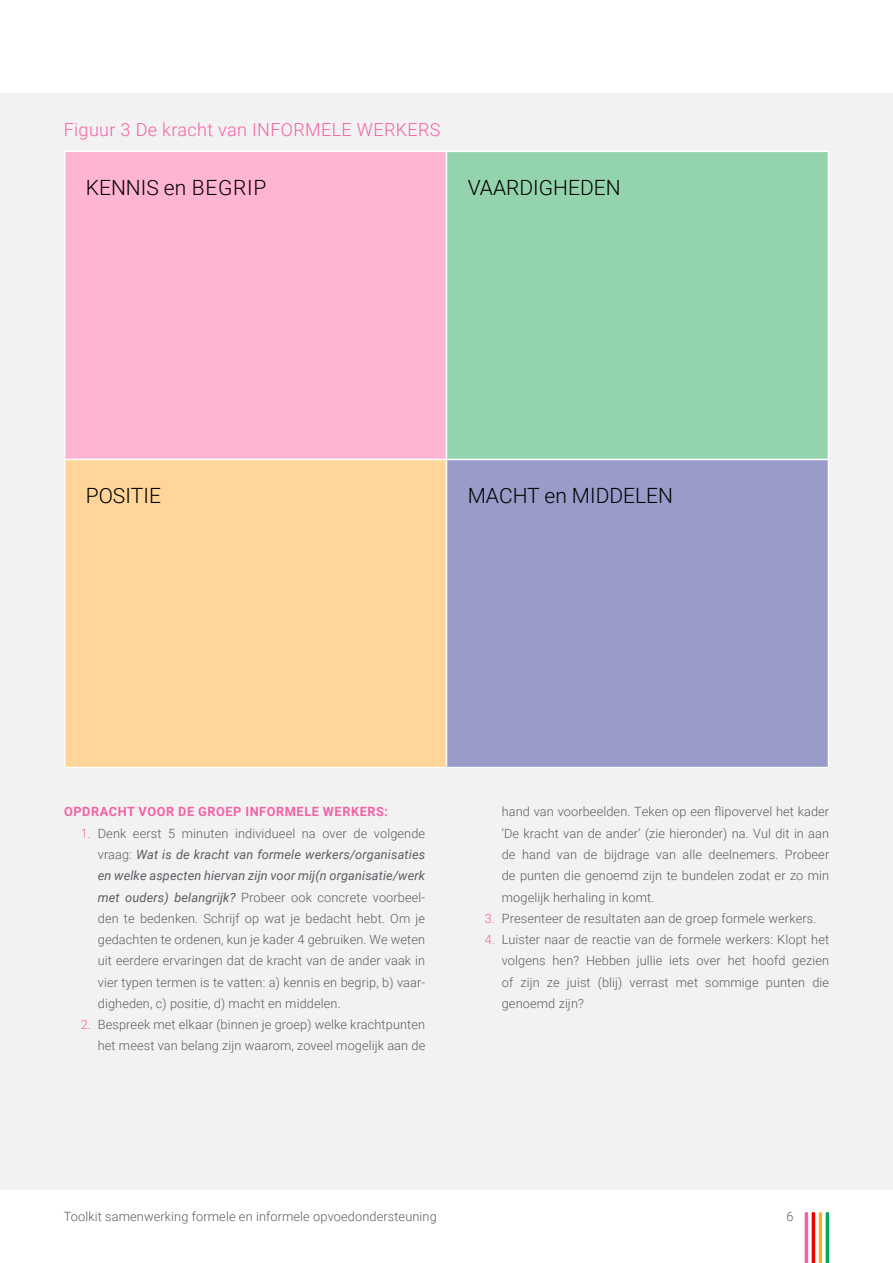
<style>
.page{position:relative;width:893px;height:1263px;background:#fff}
.page>*{position:absolute;margin:0;border:0;box-sizing:border-box;transform-origin:0 0}
.Kader_kop{font:300 21px "Roboto";color:#000}
._2e_onderverdeling_z{font:300 18px "Roboto";letter-spacing:.02em;color:#f262a6}
.t1{font:300 12.75px/21.3px "Roboto";letter-spacing:.01em;color:#5b5c61;text-align:justify}
._3e_onderverdeling{font:700 12.75px "Roboto";letter-spacing:.045em;color:#f262a6}
.s1{color:#f262a6}
.s2{font-weight:400;font-style:italic}
</style>
<div class="page">
<div style="left:0;top:93px;width:893px;height:1097px;background:#f2f2f3"></div>
<svg style="left:805px;top:1212px;width:24px;height:51px"></svg>
<div style="left:65px;top:151px;width:381px;height:308px;background:#ffb4d1"></div>
<div style="left:446px;top:151px;width:382px;height:308px;background:#94d4ad"></div>
<div style="left:65px;top:459px;width:381px;height:308px;background:#ffd59a"></div>
<div style="left:446px;top:459px;width:382px;height:308px;background:#999bc8"></div>
<hr style="left:64px;top:151px;width:382px;height:1px;background:#fff">
<hr style="left:64px;top:152px;width:1px;height:307px;background:#fff">
<hr style="left:446px;top:151px;width:383px;height:1px;background:#fff">
<hr style="left:446px;top:152px;width:1px;height:307px;background:#fff">
<hr style="left:828px;top:152px;width:1px;height:307px;background:#fff">
<hr style="left:64px;top:459px;width:382px;height:1px;background:#fff">
<hr style="left:64px;top:460px;width:1px;height:307px;background:#fff">
<hr style="left:446px;top:459px;width:383px;height:1px;background:#fff">
<hr style="left:446px;top:460px;width:1px;height:307px;background:#fff">
<hr style="left:828px;top:460px;width:1px;height:307px;background:#fff">
<hr style="left:64px;top:767px;width:382px;height:1px;background:#fff">
<hr style="left:446px;top:767px;width:383px;height:1px;background:#fff">
<p class="_2e_onderverdeling_z" style="left:64px;top:117px;width:378px">Figuur 3 De kracht van INFORMELE WERKERS</p>
<p class="Kader_kop" style="left:86px;top:172px;width:182px">KENNIS en BEGRIP</p>
<p class="Kader_kop" style="left:468px;top:172px;width:154px">VAARDIGHEDEN</p>
<p class="Kader_kop" style="left:86px;top:480px;width:77px">POSITIE</p>
<p class="Kader_kop" style="left:468px;top:480px;width:207px">MACHT en MIDDELEN</p>
<p class="_3e_onderverdeling" style="left:64px;top:803px;width:326px">OPDRACHT VOOR DE GROEP INFORMELE WERKERS:</p>
<p class="t1" style="left:98px;top:822px;width:329px;text-indent:-17px"><span class="s1">1.</span> Denk eerst 5 minuten individueel na over de volgende vraag: <span class="s2">Wat is de kracht van formele werkers/organisaties en welke aspecten hiervan zijn voor mij(n organisatie/werk met ouders) belangrijk?</span> Probeer ook concrete voorbeel&shy;den te bedenken. Schrijf op wat je bedacht hebt. Om je gedachten te ordenen, kun je kader 4 gebruiken. We weten uit eerdere ervaringen dat de kracht van de ander vaak in vier typen termen is te vatten: a) kennis en begrip, b) vaar&shy;digheden, c) positie, d) macht en middelen.</p>
<p class="t1" style="left:81px;top:1013px;width:346px;text-align:right"><span class="s1">2.</span> Bespreek met elkaar (binnen je groep) welke krachtpunten het meest van belang zijn waarom, zoveel mogelijk aan de</p>
<p class="t1" style="left:502px;top:801px;width:329px">hand van voorbeelden. Teken op een flipovervel het kader ‘De kracht van de ander’ (zie hieronder) na. Vul dit in aan de hand van de bijdrage van alle deelnemers. Probeer de punten die genoemd zijn te bundelen zodat er zo min mogelijk herhaling in komt.</p>
<p class="t1" style="left:485px;top:907px;width:333px"><span class="s1">3.</span> Presenteer de resultaten aan de groep formele werkers.</p>
<p class="t1" style="left:502px;top:928px;width:329px;text-indent:-17px"><span class="s1">4.</span> Luister naar de reactie van de formele werkers: Klopt het volgens hen? Hebben jullie iets over het hoofd gezien of zijn ze juist (blij) verrast met sommige punten die genoemd zijn?</p>
<p class="t1" style="left:64px;top:1205px;width:374px">Toolkit samenwerking formele en informele opvoedondersteuning</p>
<p class="t1" style="left:786px;top:1205px;width:9px">6</p>
</div>
